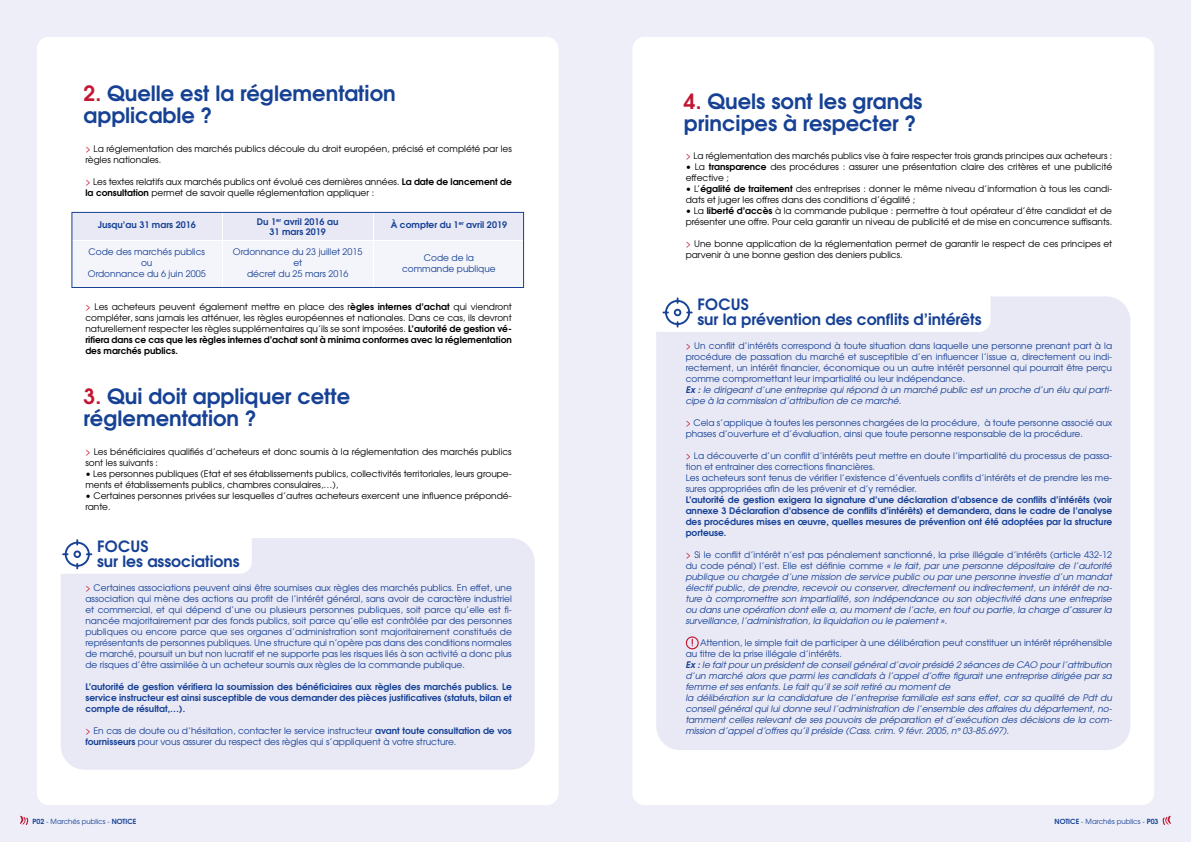
<style>
.page{position:relative;width:1191px;height:842px;background:#fff}
.page>*{position:absolute;margin:0;border:0;box-sizing:border-box;transform-origin:0 0}
.t1{font:700 21px/22px "Te X Gyre Adventor";color:#164194}
.t2{font:700 15.5px/14.9px "Te X Gyre Adventor";color:#164194}
.t3{font:9px/11px "Te X Gyre Adventor";color:#164194}
.t4{font:9px/11px "Te X Gyre Adventor";color:#000}
.t5{font:italic 9px/11px "Te X Gyre Adventor";color:#164194;text-align:justify}
.t6{font:700 9px/11px "Te X Gyre Adventor";color:#164194;text-align:justify}
.t7{font:7px "Te X Gyre Adventor";color:#164194}
.s1{color:#c31632}
.s2{font-weight:700}
.s3{font-weight:700;font-style:italic}
.s4{font-style:italic}
.s5{font-style:normal;color:#c31632}
.s6{font-style:normal}
</style>
<div class="page">
<div style="left:0;top:0;width:595px;height:842px;background:#edeef8"></div>
<div style="left:595px;top:0;width:596px;height:842px;background:#edeef8"></div>
<div style="left:37px;top:37px;width:521px;height:768px;background:#fff;border-radius:12px"></div>
<div style="left:632px;top:37px;width:522px;height:768px;background:#fff;border-radius:12px"></div>
<div style="left:61px;top:538px;width:474px;height:232px;background:#e9e9f6;border-radius:24px"></div>
<div style="left:656px;top:296px;width:474px;height:454px;background:#e9e9f6;border-radius:24px"></div>
<div style="left:72px;top:212px;width:150px;height:28px;background:#e9e9f6"></div>
<div style="left:72px;top:241px;width:150px;height:47px;background:#f4f4fb"></div>
<div style="left:223px;top:212px;width:150px;height:28px;background:#e9e9f6"></div>
<div style="left:223px;top:241px;width:150px;height:47px;background:#f4f4fb"></div>
<div style="left:374px;top:212px;width:150px;height:28px;background:#e9e9f6"></div>
<div style="left:374px;top:241px;width:150px;height:47px;background:#f4f4fb"></div>
<div style="left:72px;top:212px;width:452px;height:76px;border:1px solid #164194"></div>
<div style="left:47px;top:529px;width:205px;height:45px;background:#fff;border-radius:12px"></div>
<div style="left:648px;top:287px;width:342px;height:45px;background:#fff;border-radius:12px"></div>
<svg style="left:62px;top:539px;width:30px;height:30px"></svg>
<svg style="left:662px;top:297px;width:30px;height:30px"></svg>
<svg style="left:685px;top:636px;width:14px;height:14px"></svg>
<svg style="left:20px;top:815px;width:8px;height:10px"></svg>
<svg style="left:1162px;top:815px;width:9px;height:10px"></svg>
<h1 class="t1" style="left:84px;top:80px;width:313px"><span class="s1">2.</span> Quelle est la réglementation applicable ?</h1>
<p class="t4" style="left:85px;top:142px;width:428px"><span class="s1">&gt;</span> La réglementation des marchés publics découle du droit européen, précisé et complété par les règles nationales.</p>
<p class="t4" style="left:85px;top:175px;width:428px"><span class="s1">&gt;</span> Les textes relatifs aux marchés publics ont évolué ces dernières années. <span class="s2">La date de lancement de la consultation</span> permet de savoir quelle réglementation appliquer :</p>
<p class="t6" style="left:98px;top:219px;width:100px">Jusqu’au 31 mars 2016</p>
<p class="t6" style="left:257px;top:216px;width:83px;line-height:10px;text-align:center">Du 1<sup>er</sup> avril 2016 au<br>31 mars 2019</p>
<p class="t6" style="left:391px;top:219px;width:118px">À compter du 1<sup>er</sup> avril 2019</p>
<p class="t3" style="left:88px;top:246px;width:119px;text-align:center">Code des marchés publics ou<br>Ordonnance du 6 juin 2005</p>
<p class="t3" style="left:233px;top:246px;width:131px;text-align:center">Ordonnance du 23 juillet 2015 et<br>décret du 25 mars 2016</p>
<p class="t3" style="left:402px;top:251px;width:95px;text-align:center">Code de la commande publique</p>
<p class="t4" style="left:85px;top:300px;width:428px;text-align:justify"><span class="s1">&gt;</span> Les acheteurs peuvent également mettre en place des r<span class="s2">ègles internes d’achat</span> qui viendront compléter, sans jamais les atténuer, les règles européennes et nationales. Dans ce cas, ils devront naturellement respecter les règles supplémentaires qu’ils se sont imposées. <span class="s2">L’autorité de gestion vé&shy;rifiera dans ce cas que les règles internes d’achat sont à minima conformes avec la réglementation des marchés publics.</span></p>
<h1 class="t1" style="left:84px;top:383px;width:268px"><span class="s1">3.</span> Qui doit appliquer cette réglementation ?</h1>
<p class="t4" style="left:85px;top:446px;width:428px"><span class="s1">&gt;</span> Les bénéficiaires qualifiés d’acheteurs et donc soumis à la réglementation des marchés publics sont les suivants :</p>
<p class="t4" style="left:85px;top:468px;width:428px">• Les personnes publiques (Etat et ses établissements publics, collectivités territoriales, leurs groupe&shy;ments et établissements publics, chambres consulaires,…),</p>
<p class="t4" style="left:85px;top:490px;width:428px">• Certaines personnes privées sur lesquelles d’autres acheteurs exercent une influence prépondé&shy;rante.</p>
<h2 class="t2" style="left:97px;top:537px;width:144px">FOCUS<br>sur les associations</h2>
<p class="t3" style="left:85px;top:582px;width:428px;text-align:justify"><span class="s1">&gt;</span> Certaines associations peuvent ainsi être soumises aux règles des marchés publics. En effet, une association qui mène des actions au profit de l’intérêt général, sans avoir de caractère industriel et commercial, et qui dépend d’une ou plusieurs personnes publiques, soit parce qu’elle est fi&shy;nancée majoritairement par des fonds publics, soit parce qu’elle est contrôlée par des personnes publiques ou encore parce que ses organes d’administration sont majoritairement constitués de représentants de personnes publiques. Une structure qui n’opère pas dans des conditions normales de marché, poursuit un but non lucratif et ne supporte pas les risques liés à son activité a donc plus de risques d’être assimilée à un acheteur soumis aux règles de la commande publique.</p>
<p class="t6" style="left:85px;top:680px;width:428px">L’autorité de gestion vérifiera la soumission des bénéficiaires aux règles des marchés publics. Le service instructeur est ainsi susceptible de vous demander des pièces justificatives (statuts, bilan et compte de résultat,…).</p>
<p class="t3" style="left:85px;top:725px;width:428px"><span class="s1">&gt;</span> En cas de doute ou d’hésitation, contacter le service instructeur <span class="s2">avant toute consultation de vos fournisseurs</span> pour vous assurer du respect des règles qui s’appliquent à votre structure.</p>
<h1 class="t1" style="left:684px;top:88px;width:240px"><span class="s1">4.</span> Quels sont les grands principes à respecter ?</h1>
<p class="t4" style="left:685px;top:150px;width:428px"><span class="s1">&gt;</span> La réglementation des marchés publics vise à faire respecter trois grands principes aux acheteurs :</p>
<p class="t4" style="left:685px;top:161px;width:428px">• La <span class="s2">transparence</span> des procédures : assurer une présentation claire des critères et une publicité effective ;</p>
<p class="t4" style="left:685px;top:183px;width:428px">• L’<span class="s2">égalité de traitement</span> des entreprises : donner le même niveau d’information à tous les candi&shy;dats et juger les offres dans des conditions d’égalité ;</p>
<p class="t4" style="left:685px;top:205px;width:428px">• La <span class="s2">liberté d’accès</span> à la commande publique : permettre à tout opérateur d’être candidat et de présenter une offre. Pour cela garantir un niveau de publicité et de mise en concurrence suffisants.</p>
<p class="t4" style="left:685px;top:238px;width:428px"><span class="s1">&gt;</span> Une bonne application de la réglementation permet de garantir le respect de ces principes et parvenir à une bonne gestion des deniers publics.</p>
<h2 class="t2" style="left:697px;top:296px;width:286px">FOCUS<br>sur la prévention des conflits d’intérêts</h2>
<p class="t3" style="left:685px;top:340px;width:428px"><span class="s1">&gt;</span> Un conflit d’intérêts correspond à toute situation dans laquelle une personne prenant part à la procédure de passation du marché et susceptible d’en influencer l’issue a, directement ou indi&shy;rectement, un intérêt financier, économique ou un autre intérêt personnel qui pourrait être perçu comme compromettant leur impartialité ou leur indépendance.<br><span class="s3">Ex :</span> <span class="s4">le dirigeant d’une entreprise qui répond à un marché public est un proche d’un élu qui parti&shy;cipe à la commission d’attribution de ce marché.</span></p>
<p class="t3" style="left:685px;top:417px;width:428px"><span class="s1">&gt;</span> Cela s’applique à toutes les personnes chargées de la procédure, à toute personne associé aux phases d’ouverture et d’évaluation, ainsi que toute personne responsable de la procédure.</p>
<p class="t3" style="left:685px;top:450px;width:428px"><span class="s1">&gt;</span> La découverte d’un conflit d’intérêts peut mettre en doute l’impartialité du processus de passa&shy;tion et entrainer des corrections financières.<br>Les acheteurs sont tenus de vérifier l’existence d’éventuels conflits d’intérêts et de prendre les me&shy;sures appropriées afin de les prévenir et d’y remédier.</p>
<p class="t6" style="left:685px;top:493px;width:428px">L’autorité de gestion exigera la signature d’une déclaration d’absence de conflits d’intérêts (voir annexe 3 Déclaration d’absence de conflits d’intérêts) et demandera, dans le cadre de l’analyse des procédures mises en œuvre, quelles mesures de prévention ont été adoptées par la structure porteuse.</p>
<p class="t5" style="left:685px;top:549px;width:428px"><span class="s5">&gt;</span> <span class="s6">Si le conflit d’intérêt n’est pas pénalement sanctionné, la prise illégale d’intérêts (article 432-12 du code pénal) l’est. Elle est définie comme</span> « le fait, par une personne dépositaire de l’autorité publique ou chargée d’une mission de service public ou par une personne investie d’un mandat électif public, de prendre, recevoir ou conserver, directement ou indirectement, un intérêt de na&shy;ture à compromettre son impartialité, son indépendance ou son objectivité dans une entreprise ou dans une opération dont elle a, au moment de l’acte, en tout ou partie, la charge d’assurer la surveillance, l’administration, la liquidation ou le paiement »<span class="s6">.</span></p>
<p class="t5" style="left:685px;top:637px;width:428px;text-align:left;text-indent:14px"><span class="s6">Attention, le simple fait de participer à une délibération peut constituer un intérêt répréhensible au titre de la prise illégale d’intérêts.<br></span><span class="s2">Ex :</span> le fait pour un président de conseil général d’avoir présidé 2 séances de CAO pour l’attribution d’un marché alors que parmi les candidats à l’appel d’offre figurait une entreprise dirigée par sa femme et ses enfants. Le fait qu’il se soit retiré au moment de<br>la délibération sur la candidature de l’entreprise familiale est sans effet, car sa qualité de Pdt du conseil général qui lui donne seul l’administration de l’ensemble des affaires du département, no&shy;tamment celles relevant de ses pouvoirs de préparation et d’exécution des décisions de la com&shy;mission d’appel d’offres qu’il préside (Cass. crim. 9 févr. 2005, n° 03-85.697).</p>
<p class="t7" style="left:33px;top:816px;width:105px"><span class="s2">P02</span> - Marchés publics - <span class="s2">NOTICE</span></p>
<p class="t7" style="left:1054px;top:816px;width:105px"><span class="s2">NOTICE</span> - Marchés publics - <span class="s2">P03</span></p>
</div>
